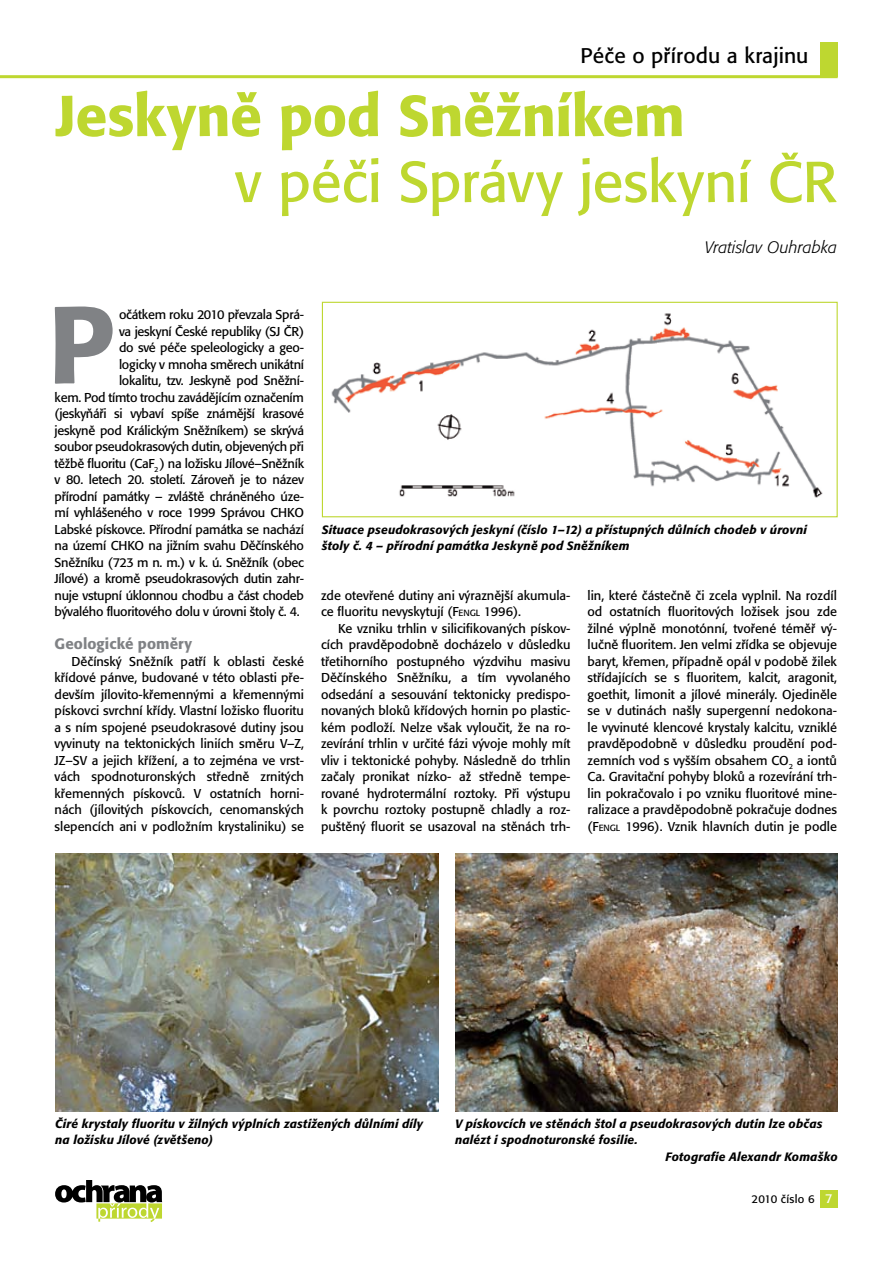
<style>
.page{position:relative;width:893px;height:1263px;background:#fff}
.page>*{position:absolute;margin:0;border:0;box-sizing:border-box;transform-origin:0 0}
.t1{font:500 108.3px "Formata CE";color:#808285}
.t2{font:57px "Formata CE";letter-spacing:-.01em;color:#bed730}
.t3{font:500 57px "Formata CE";letter-spacing:-.01em;color:#bed730}
.t4{font:21px "Formata CE";letter-spacing:.005em;color:#000}
.t5{font:italic 300 16.5px "Formata CE";letter-spacing:.005em;color:#000}
.t6{font:500 15px "Formata CE";letter-spacing:.01em;color:#808285}
.t7{font:12.75px/16.5px "Formata CE";letter-spacing:-.02em;color:#000;text-align:justify}
.t8{font:12.75px/16.5px "Formata CE";color:#000}
.t9{font:italic 500 12px/16.5px "Formata CE";letter-spacing:.015em;color:#000}
.t10{font:11.25px "Formata CE";letter-spacing:.025em;color:#000}
.s1{font-style:inherit}
.s2{font-size:8.85px}
.s3{font-size:12.75px;color:#fff}
</style>
<div class="page">
<div style="left:821px;top:43px;width:17px;height:34px;background:#bed730"></div>
<svg style="left:55px;top:1180px;width:107px;height:42px"></svg>
<div style="left:821px;top:1191px;width:17px;height:17px;background:#bed730"></div>
<hr style="left:0;top:75px;width:838px;height:3px;background:#bed730">
<img style="left:331px;top:313px;width:492px;height:185px">
<div style="left:322px;top:302px;width:516px;height:215px;border:1px solid #bed730"></div>
<img style="left:455px;top:853px;width:383px;height:258px">
<img style="left:56px;top:853px;width:382px;height:258px">
<h3 class="t4" style="left:580px;top:43px;width:230px">Péče o přírodu a krajinu</h3>
<h2 class="t3" style="left:56px;top:84px;width:631px">Jeskyně pod Sněžníkem</h2>
<h2 class="t2" style="left:235px;top:150px;width:603px">v péči Správy jeskyní ČR</h2>
<p class="t5" style="left:705px;top:238px;width:134px">Vratislav Ouhrabka</p>
<h1 class="t1" style="left:48px;top:284px;width:67px">P</h1>
<p class="t7" style="left:119px;top:307px;width:186px">očátkem roku 2010 převzala Sprá-</p>
<p class="t7" style="left:119px;top:323px;width:186px">va jeskyní České republiky (SJ ČR)</p>
<p class="t7" style="left:119px;top:340px;width:186px">do své péče speleologicky a geo-</p>
<p class="t7" style="left:119px;top:356px;width:186px">logicky v mnoha směrech unikátní</p>
<p class="t7" style="left:119px;top:373px;width:186px">lokalitu, tzv. Jeskyně pod Sněžní-</p>
<p class="t7" style="left:55px;top:389px;width:251px">kem. Pod tímto trochu zavádějícím označením</p>
<p class="t7" style="left:55px;top:406px;width:251px">(jeskyňáři si vybaví spíše známější krasové</p>
<p class="t7" style="left:55px;top:422px;width:251px">jeskyně pod Králickým Sněžníkem) se skrývá</p>
<p class="t7" style="left:55px;top:439px;width:251px">soubor pseudokrasových dutin, objevených při</p>
<p class="t7" style="left:55px;top:455px;width:251px">těžbě fluoritu (CaF<sub>2</sub> ) na ložisku Jílové–Sněžník</p>
<p class="t7" style="left:55px;top:472px;width:251px">v 80. letech 20. století. Zároveň je to název</p>
<p class="t7" style="left:55px;top:488px;width:251px">přírodní památky – zvláště chráněného úze-</p>
<p class="t7" style="left:55px;top:505px;width:251px">mí vyhlášeného v roce 1999 Správou CHKO</p>
<p class="t7" style="left:55px;top:521px;width:251px">Labské pískovce. Přírodní památka se nachází</p>
<p class="t7" style="left:55px;top:538px;width:251px">na území CHKO na jižním svahu Děčínského</p>
<p class="t7" style="left:55px;top:554px;width:251px">Sněžníku (723 m n. m.) v k. ú. Sněžník (obec</p>
<p class="t7" style="left:55px;top:571px;width:251px">Jílové) a kromě pseudokrasových dutin zahr-</p>
<p class="t7" style="left:55px;top:587px;width:251px">nuje vstupní úklonnou chodbu a část chodeb</p>
<p class="t7" style="left:55px;top:604px;width:247px">bývalého fluoritového dolu v úrovni štoly č. 4.</p>
<p class="t6" style="left:55px;top:635px;width:139px">Geologické poměry</p>
<p class="t7" style="left:55px;top:653px;width:251px;text-indent:17px">Děčínský Sněžník patří k oblasti české křídové pánve, budované v této oblasti pře&shy;devším jílovito-křemennými a křemennými pískovci svrchní křídy. Vlastní ložisko fluoritu a s ním spojené pseudokrasové dutiny jsou vyvinuty na tektonických liniích směru V–Z, JZ–SV a jejich křížení, a to zejména ve vrst&shy;vách spodnoturonských středně zrnitých křemenných pískovců. V ostatních horni&shy;nách (jílovitých pískovcích, cenomanských slepencích ani v podložním krystaliniku) se</p>
<p class="t9" style="left:322px;top:521px;width:487px">Situace pseudokrasových jeskyní (číslo 1–12) a přístupných důlních chodeb v úrovni štoly č. 4 – přírodní památka Jeskyně pod Sněžníkem</p>
<p class="t8" style="left:321px;top:587px;width:251px">zde otevřené dutiny ani výraznější akumula&shy;ce fluoritu nevyskytují (<span class="s1">F</span><span class="s2">ENGL</span> <span class="s1">1996</span>).</p>
<p class="t7" style="left:321px;top:620px;width:251px;text-indent:17px">Ke vzniku trhlin v silicifikovaných pískov&shy;cích pravděpodobně docházelo v důsledku třetihorního postupného výzdvihu masivu Děčínského Sněžníku, a tím vyvolaného odsedání a sesouvání tektonicky predispo&shy;novaných bloků křídových hornin po plastic&shy;kém podloží. Nelze však vyloučit, že na ro&shy;zevírání trhlin v určité fázi vývoje mohly mít vliv i tektonické pohyby. Následně do trhlin začaly pronikat nízko- až středně tempe&shy;rované hydrotermální roztoky. Při výstupu k povrchu roztoky postupně chladly a roz&shy;puštěný fluorit se usazoval na stěnách trh-</p>
<p class="t7" style="left:587px;top:587px;width:251px">lin, které částečně či zcela vyplnil. Na rozdíl od ostatních fluoritových ložisek jsou zde žilné výplně monotónní, tvořené téměř vý&shy;lučně fluoritem. Jen velmi zřídka se objevuje baryt, křemen, případně opál v podobě žilek střídajících se s fluoritem, kalcit, aragonit, goethit, limonit a jílové minerály. Ojediněle se v dutinách našly supergenní nedokona&shy;le vyvinuté klencové krystaly kalcitu, vzniklé pravděpodobně v důsledku proudění pod&shy;zemních vod s vyšším obsahem CO<sub>2</sub> a iontů Ca. Gravitační pohyby bloků a rozevírání trh&shy;lin pokračovalo i po vzniku fluoritové mine&shy;ralizace a pravděpodobně pokračuje dodnes (<span class="s1">F</span><span class="s2">ENGL</span> 1996). Vznik hlavních dutin je podle</p>
<p class="t9" style="left:55px;top:1115px;width:369px">Čiré krystaly fluoritu v žilných výplních zastižených důlními díly na ložisku Jílové (zvětšeno)</p>
<p class="t9" style="left:455px;top:1115px;width:369px">V pískovcích ve stěnách štol a pseudokrasových dutin lze občas</p>
<p class="t9" style="left:455px;top:1132px;width:184px">nalézt i spodnoturonské fosilie.</p>
<p class="t9" style="left:666px;top:1148px;width:174px">Fotografie Alexandr Komaško</p>
<p class="t10" style="left:752px;top:1193px;width:82px">2010 číslo 6 <span class="s3">7</span></p>
</div>
